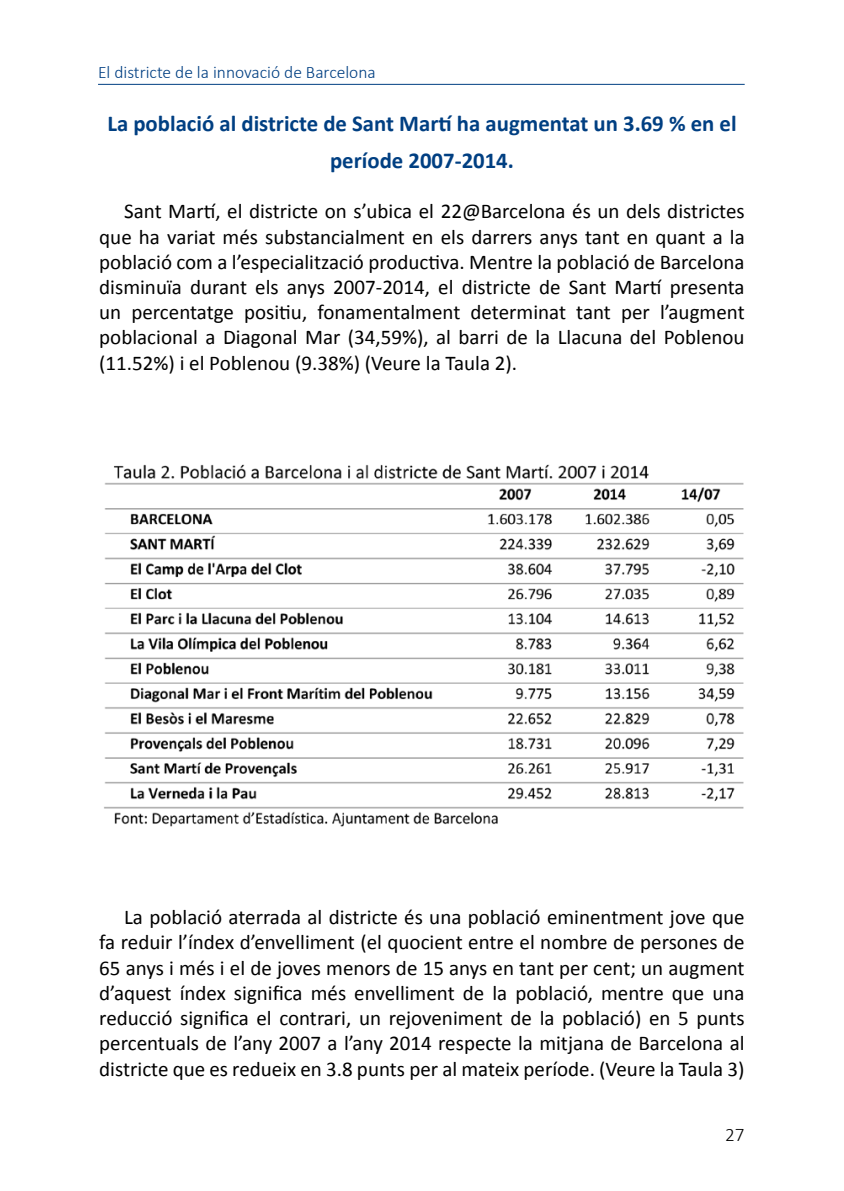
<style>
.page{position:relative;width:844px;height:1191px;background:#fff}
.page>*{position:absolute;margin:0;border:0;box-sizing:border-box;transform-origin:0 0}
.t1{font:700 22.75px/36.8px "Calibri";color:#003f82;text-align:center}
.t2{font:21px/25.2px "Calibri";color:#000;text-align:justify}
.t3{font:300 19.25px "Calibri";color:#000}
.t4{font:300 17.5px "Calibri";color:#003f82}
</style>
<div class="page">
<hr style="left:98px;top:84px;width:646px;height:1px;background:#003f82">
<img style="left:104px;top:464px;width:640px;height:363px">
<p class="t4" style="left:98px;top:61px;width:279px">El districte de la innovació de Barcelona</p>
<p class="t1" style="left:107px;top:104px;width:630px">La població al districte de Sant Martí ha augmentat un 3.69 % en el període 2007-2014.</p>
<p class="t2" style="left:99px;top:198px;width:646px;text-indent:25px">Sant Martí, el districte on s’ubica el 22@Barcelona és un dels districtes que ha variat més substancialment en els darrers anys tant en quant a la població com a l’especialització productiva. Mentre la població de Barcelona disminuïa durant els anys 2007-2014, el districte de Sant Martí presenta un percentatge positiu, fonamentalment determinat tant per l’augment poblacional a Diagonal Mar (34,59%), al barri de la Llacuna del Poblenou (11.52%) i el Poblenou (9.38%) (Veure la Taula 2).</p>
<p class="t2" style="left:99px;top:903px;width:646px;text-indent:25px">La població aterrada al districte és una població eminentment jove que fa reduir l’índex d’envelliment (el quocient entre el nombre de persones de 65 anys i més i el de joves menors de 15 anys en tant per cent; un augment d’aquest índex significa més envelliment de la població, mentre que una reducció significa el contrari, un rejoveniment de la població) en 5 punts percentuals de l’any 2007 a l’any 2014 respecte la mitjana de Barcelona al districte que es redueix en 3.8 punts per al mateix període. (Veure la Taula 3)</p>
<p class="t3" style="left:725px;top:1122px;width:21px">27</p>
</div>
